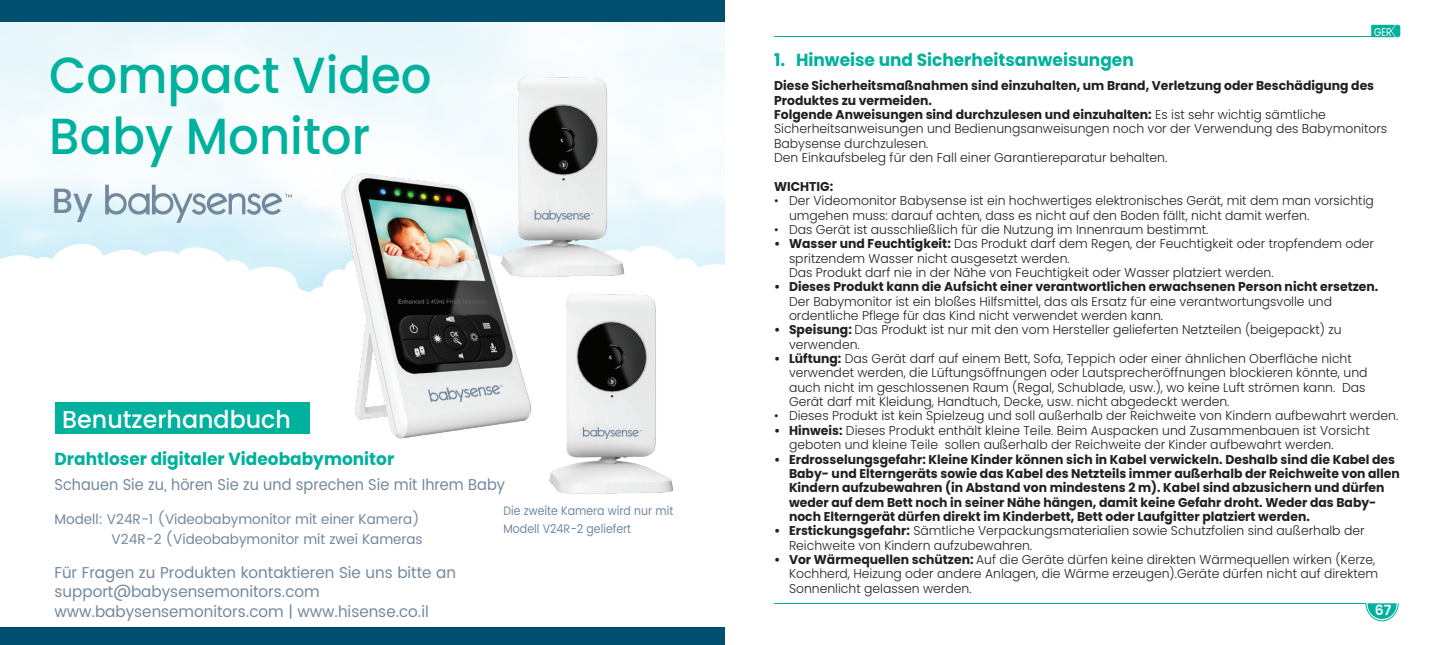
<style>
.page{position:relative;width:1449px;height:645px;background:#fff}
.page>*{position:absolute;margin:0;border:0;box-sizing:border-box;transform-origin:0 0}
._1111{font:500 50.75px/61.2px "Poppins";color:#00b19d;scale:.95 1}
._1111-2{font:500 35px "Poppins";color:#72889c}
._1111-3{font:500 24.5px "Poppins";color:#fff}
.מלל_רץ_גודל_7_3{font:700 17.5px "Poppins";color:#00b19d}
.t1{font:15.75px "Poppins";color:#72889c}
.t2{font:15.75px "Poppins";color:#72889c;scale:.93 1}
.t3{font:14px "Poppins";color:#72889c}
.t4{font:600 14px "Poppins";color:#fff}
.מלל_רץ_גודל_7_3-2{font:300 12.78px/14.3px "Poppins";color:#231f20}
.מלל_רץ_גודל_7_3-3{font:700 12.78px/14.3px "Poppins";color:#231f20}
.t5{font:12.25px "Poppins";color:#72889c;scale:.9 1}
.t6{font:11.38px "Poppins";color:#fff;scale:.82 1}
.s1{font-weight:700}
</style>
<div class="page">
<svg style="left:1365px;top:603px;width:33px;height:18px"></svg>
<hr style="left:774px;top:603px;width:591px;height:1px;background:#00b19d">
<svg style="left:1371px;top:25px;width:29px;height:12px"></svg>
<hr style="left:774px;top:36px;width:599px;height:1px;background:#00b19d">
<svg style="left:323px;top:225px;width:402px;height:8px"></svg>
<svg style="left:0;top:244px;width:291px;height:30px"></svg>
<svg style="left:291px;top:233px;width:434px;height:60px"></svg>
<div style="left:0;top:0;width:724px;height:22px;background:#014f6e"></div>
<div style="left:0;top:628px;width:724px;height:17px;background:#014f6e"></div>
<svg style="left:105px;top:185px;width:187px;height:38px"></svg>
<div style="left:55px;top:402px;width:254px;height:32px;background:#00b19d"></div>
<img style="left:548px;top:286px;width:132px;height:208px">
<img style="left:499px;top:62px;width:133px;height:230px">
<img style="left:336px;top:132px;width:198px;height:307px">
<p class="_1111" style="left:49px;top:45px;width:404px">Compact Video<br>Baby Monitor</p>
<p class="_1111-2" style="left:52px;top:180px;width:43px">By</p>
<p class="_1111-3" style="left:62px;top:405px;width:230px">Benutzerhandbuch</p>
<p class="מלל_רץ_גודל_7_3" style="left:55px;top:449px;width:341px">Drahtloser digitaler Videobabymonitor</p>
<p class="t2" style="left:55px;top:473px;width:486px">Schauen Sie zu, hören Sie zu und sprechen Sie mit Ihrem Baby</p>
<p class="t3" style="left:55px;top:509px;width:367px">Modell: V24R-1 (Videobabymonitor mit einer Kamera)</p>
<p class="t3" style="left:112px;top:529px;width:313px">V24R-2 (Videobabymonitor mit zwei Kameras</p>
<p class="t1" style="left:55px;top:561px;width:403px">Für Fragen zu Produkten kontaktieren Sie uns bitte an</p>
<p class="t1" style="left:55px;top:580px;width:267px">support@babysensemonitors.com</p>
<p class="t1" style="left:55px;top:600px;width:376px">www.babysensemonitors.com | www.hisense.co.il</p>
<p class="t5" style="left:503px;top:502px;width:190px">Die zweite Kamera wird nur mit</p>
<p class="t5" style="left:503px;top:520px;width:143px">Modell V24R-2 geliefert</p>
<p class="t6" style="left:1374px;top:24px;width:23px">GER</p>
<p class="מלל_רץ_גודל_7_3" style="left:774px;top:49px;width:361px">1. Hinweise und Sicherheitsanweisungen</p>
<p class="מלל_רץ_גודל_7_3-3" style="left:774px;top:79px;width:601px">Diese Sicherheitsmaßnahmen sind einzuhalten, um Brand, Verletzung oder Beschädigung des<br>Produktes zu vermeiden.</p>
<p class="מלל_רץ_גודל_7_3-2" style="left:774px;top:107px;width:614px"><span class="s1">Folgende Anweisungen sind durchzulesen und einzuhalten:</span> Es ist sehr wichtig sämtliche<br>Sicherheitsanweisungen und Bedienungsanweisungen noch vor der Verwendung des Babymonitors<br>Babysense durchzulesen.</p>
<p class="מלל_רץ_גודל_7_3-2" style="left:774px;top:151px;width:395px">Den Einkaufsbeleg für den Fall einer Garantiereparatur behalten.</p>
<p class="מלל_רץ_גודל_7_3-3" style="left:774px;top:179px;width:61px">WICHTIG:</p>
<p class="מלל_רץ_גודל_7_3-2" style="left:789px;top:194px;width:586px;text-indent:-15px">• Der Videomonitor Babysense ist ein hochwertiges elektronisches Gerät, mit dem man vorsichtig umgehen muss: darauf achten, dass es nicht auf den Boden fällt, nicht damit werfen.</p>
<p class="מלל_רץ_גודל_7_3-2" style="left:774px;top:222px;width:436px">• Das Gerät ist ausschließlich für die Nutzung im Innenraum bestimmt.</p>
<p class="מלל_רץ_גודל_7_3-2" style="left:789px;top:237px;width:586px;text-indent:-15px"><span class="s1">• Wasser und Feuchtigkeit:</span> Das Produkt darf dem Regen, der Feuchtigkeit oder tropfendem oder spritzendem Wasser nicht ausgesetzt werden.<br>Das Produkt darf nie in der Nähe von Feuchtigkeit oder Wasser platziert werden.</p>
<p class="מלל_רץ_גודל_7_3-2" style="left:789px;top:280px;width:591px;text-indent:-15px"><span class="s1">• Dieses Produkt kann die Aufsicht einer verantwortlichen erwachsenen Person nicht ersetzen.<br></span>Der Babymonitor ist ein bloßes Hilfsmittel, das als Ersatz für eine verantwortungsvolle und ordentliche Pflege für das Kind nicht verwendet werden kann.</p>
<p class="מלל_רץ_גודל_7_3-2" style="left:789px;top:323px;width:554px;text-indent:-15px"><span class="s1">• Speisung:</span> Das Produkt ist nur mit den vom Hersteller gelieferten Netzteilen (beigepackt) zu verwenden.</p>
<p class="מלל_רץ_גודל_7_3-2" style="left:789px;top:351px;width:580px;text-indent:-15px"><span class="s1">• Lüftung:</span> Das Gerät darf auf einem Bett, Sofa, Teppich oder einer ähnlichen Oberfläche nicht verwendet werden, die Lüftungsöffnungen oder Lautsprecheröffnungen blockieren könnte, und auch nicht im geschlossenen Raum (Regal, Schublade, usw.), wo keine Luft strömen kann. Das Gerät darf mit Kleidung, Handtuch, Decke, usw. nicht abgedeckt werden.</p>
<p class="מלל_רץ_גודל_7_3-2" style="left:774px;top:409px;width:626px">• Dieses Produkt ist kein Spielzeug und soll außerhalb der Reichweite von Kindern aufbewahrt werden.</p>
<p class="מלל_רץ_גודל_7_3-2" style="left:789px;top:423px;width:582px;text-indent:-15px"><span class="s1">• Hinweis:</span> Dieses Produkt enthält kleine Teile. Beim Auspacken und Zusammenbauen ist Vorsicht geboten und kleine Teile sollen außerhalb der Reichweite der Kinder aufbewahrt werden.</p>
<p class="מלל_רץ_גודל_7_3-3" style="left:789px;top:452px;width:612px;text-indent:-15px">• Erdrosselungsgefahr: Kleine Kinder können sich in Kabel verwickeln. Deshalb sind die Kabel des Baby- und Elterngeräts sowie das Kabel des Netzteils immer außerhalb der Reichweite von allen Kindern aufzubewahren (in Abstand von mindestens 2 m). Kabel sind abzusichern und dürfen weder auf dem Bett noch in seiner Nähe hängen, damit keine Gefahr droht. Weder das Baby&shy;noch Elterngerät dürfen direkt im Kinderbett, Bett oder Laufgitter platziert werden.</p>
<p class="מלל_רץ_גודל_7_3-2" style="left:789px;top:524px;width:577px;text-indent:-15px"><span class="s1">• Erstickungsgefahr:</span> Sämtliche Verpackungsmaterialien sowie Schutzfolien sind außerhalb der<br>Reichweite von Kindern aufzubewahren.</p>
<p class="מלל_רץ_גודל_7_3-2" style="left:789px;top:552px;width:591px;text-indent:-15px"><span class="s1">• Vor Wärmequellen schützen:</span> Auf die Geräte dürfen keine direkten Wärmequellen wirken (Kerze,<br>Kochherd, Heizung oder andere Anlagen, die Wärme erzeugen).Geräte dürfen nicht auf direktem<br>Sonnenlicht gelassen werden.</p>
<p class="t4" style="left:1374px;top:602px;width:18px">67</p>
</div>
